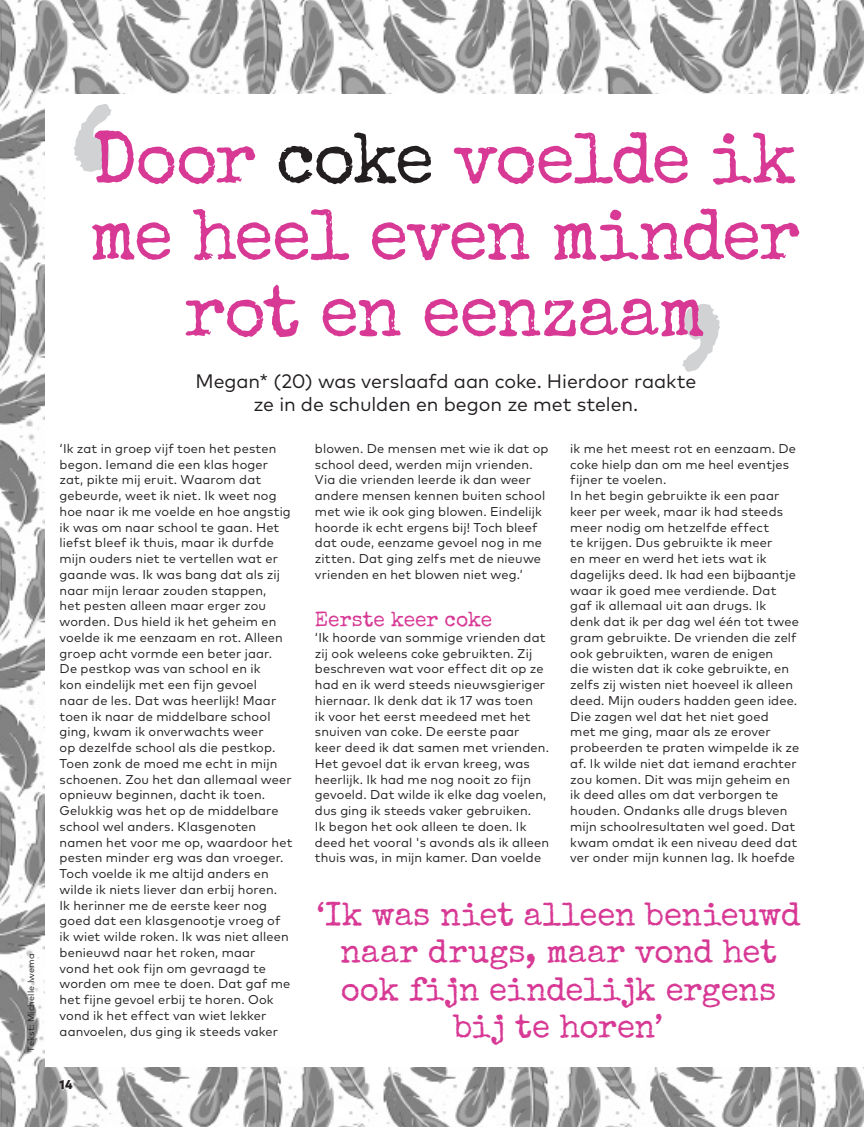
<style>
.page{position:relative;width:864px;height:1127px;background:#fff}
.page>*{position:absolute;margin:0;border:0;box-sizing:border-box;transform-origin:0 0}
.Kop_Isidora_Bold{font:72px/76.5px "Special Elite";letter-spacing:-.025em;color:#d73995;text-align:center}
.t1{font:33px/37.5px "Special Elite";letter-spacing:-.005em;color:#d73995;text-align:center}
.Tussenkop_Isidora_bo{font:21px "Special Elite";letter-spacing:-.005em;color:#d73995}
.Intro_Mark{font:19.5px/22.5px "Mark Pro";letter-spacing:-.005em;color:#231f20;text-align:center}
.Bodytekst_regular{font:12.75px/15.8px "Mark Pro";letter-spacing:.01em;color:#231f20}
.t2{font:800 12.75px "Mark Pro";color:#231f20}
.Credit{font:9px "Mark Pro";letter-spacing:.025em;color:#231f20}
.s1{color:#231f20}
</style>
<div class="page">
<img style="left:0;top:0;width:863px;height:1127px">
<div style="left:45px;top:94px;width:818px;height:973px;background:#fff"></div>
<svg style="left:73px;top:104px;width:38px;height:68px"></svg>
<svg style="left:682px;top:304px;width:38px;height:68px"></svg>
<p class="Credit" style="left:24px;top:1051px;width:100px;rotate:-90deg">Tekst: Michelle Iwema</p>
<p class="Kop_Isidora_Bold" style="left:89px;top:121px;width:712px">Door <span class="s1">coke</span> voelde ik me heel even minder rot en eenzaam</p>
<p class="Intro_Mark" style="left:195px;top:368px;width:502px">Megan* (20) was verslaafd aan coke. Hierdoor raakte ze in de schulden en begon ze met stelen.</p>
<p class="Bodytekst_regular" style="left:60px;top:439px;width:234px">‘Ik zat in groep vijf toen het pesten begon. Iemand die een klas hoger zat, pikte mij eruit. Waarom dat gebeurde, weet ik niet. Ik weet nog hoe naar ik me voelde en hoe angstig ik was om naar school te gaan. Het liefst bleef ik thuis, maar ik durfde mijn ouders niet te vertellen wat er gaande was. Ik was bang dat als zij naar mijn leraar zouden stappen,<br>het pesten alleen maar erger zou worden. Dus hield ik het geheim en voelde ik me eenzaam en rot. Alleen groep acht vormde een beter jaar.<br>De pestkop was van school en ik<br>kon eindelijk met een fijn gevoel<br>naar de les. Dat was heerlijk! Maar toen ik naar de middelbare school ging, kwam ik onverwachts weer<br>op dezelfde school als die pestkop.<br>Toen zonk de moed me echt in mijn schoenen. Zou het dan allemaal weer opnieuw beginnen, dacht ik toen.<br>Gelukkig was het op de middelbare school wel anders. Klasgenoten namen het voor me op, waardoor het pesten minder erg was dan vroeger.<br>Toch voelde ik me altijd anders en wilde ik niets liever dan erbij horen.<br>Ik herinner me de eerste keer nog goed dat een klasgenootje vroeg of ik wiet wilde roken. Ik was niet alleen benieuwd naar het roken, maar<br>vond het ook fijn om gevraagd te worden om mee te doen. Dat gaf me het fijne gevoel erbij te horen. Ook vond ik het effect van wiet lekker aanvoelen, dus ging ik steeds vaker</p>
<p class="Bodytekst_regular" style="left:315px;top:439px;width:235px">blowen. De mensen met wie ik dat op school deed, werden mijn vrienden.<br>Via die vrienden leerde ik dan weer andere mensen kennen buiten school met wie ik ook ging blowen. Eindelijk hoorde ik echt ergens bij! Toch bleef dat oude, eenzame gevoel nog in me zitten. Dat ging zelfs met de nieuwe vrienden en het blowen niet weg.’</p>
<p class="Bodytekst_regular" style="left:570px;top:439px;width:227px">ik me het meest rot en eenzaam. De coke hielp dan om me heel eventjes fijner te voelen.</p>
<p class="Bodytekst_regular" style="left:570px;top:487px;width:230px">In het begin gebruikte ik een paar keer per week, maar ik had steeds meer nodig om hetzelfde effect<br>te krijgen. Dus gebruikte ik meer<br>en meer en werd het iets wat ik dagelijks deed. Ik had een bijbaantje waar ik goed mee verdiende. Dat gaf ik allemaal uit aan drugs. Ik<br>denk dat ik per dag wel één tot twee gram gebruikte. De vrienden die zelf ook gebruikten, waren de enigen<br>die wisten dat ik coke gebruikte, en zelfs zij wisten niet hoeveel ik alleen deed. Mijn ouders hadden geen idee.<br>Die zagen wel dat het niet goed<br>met me ging, maar als ze erover probeerden te praten wimpelde ik ze af. Ik wilde niet dat iemand erachter zou komen. Dit was mijn geheim en ik deed alles om dat verborgen te houden. Ondanks alle drugs bleven mijn schoolresultaten wel goed. Dat kwam omdat ik een niveau deed dat ver onder mijn kunnen lag. Ik hoefde</p>
<p class="t1" style="left:316px;top:895px;width:485px">‘Ik was niet alleen benieuwd naar drugs, maar vond het ook fijn eindelijk ergens bij te horen’</p>
<p class="Tussenkop_Isidora_bo" style="left:315px;top:606px;width:178px">Eerste keer coke</p>
<p class="Bodytekst_regular" style="left:315px;top:628px;width:235px">‘Ik hoorde van sommige vrienden dat zij ook weleens coke gebruikten. Zij beschreven wat voor effect dit op ze had en ik werd steeds nieuwsgieriger hiernaar. Ik denk dat ik 17 was toen<br>ik voor het eerst meedeed met het snuiven van coke. De eerste paar keer deed ik dat samen met vrienden.<br>Het gevoel dat ik ervan kreeg, was heerlijk. Ik had me nog nooit zo fijn gevoeld. Dat wilde ik elke dag voelen, dus ging ik steeds vaker gebruiken.<br>Ik begon het ook alleen te doen. Ik deed het vooral 's avonds als ik alleen thuis was, in mijn kamer. Dan voelde</p>
<p class="t2" style="left:60px;top:1075px;width:14px">14</p>
</div>
